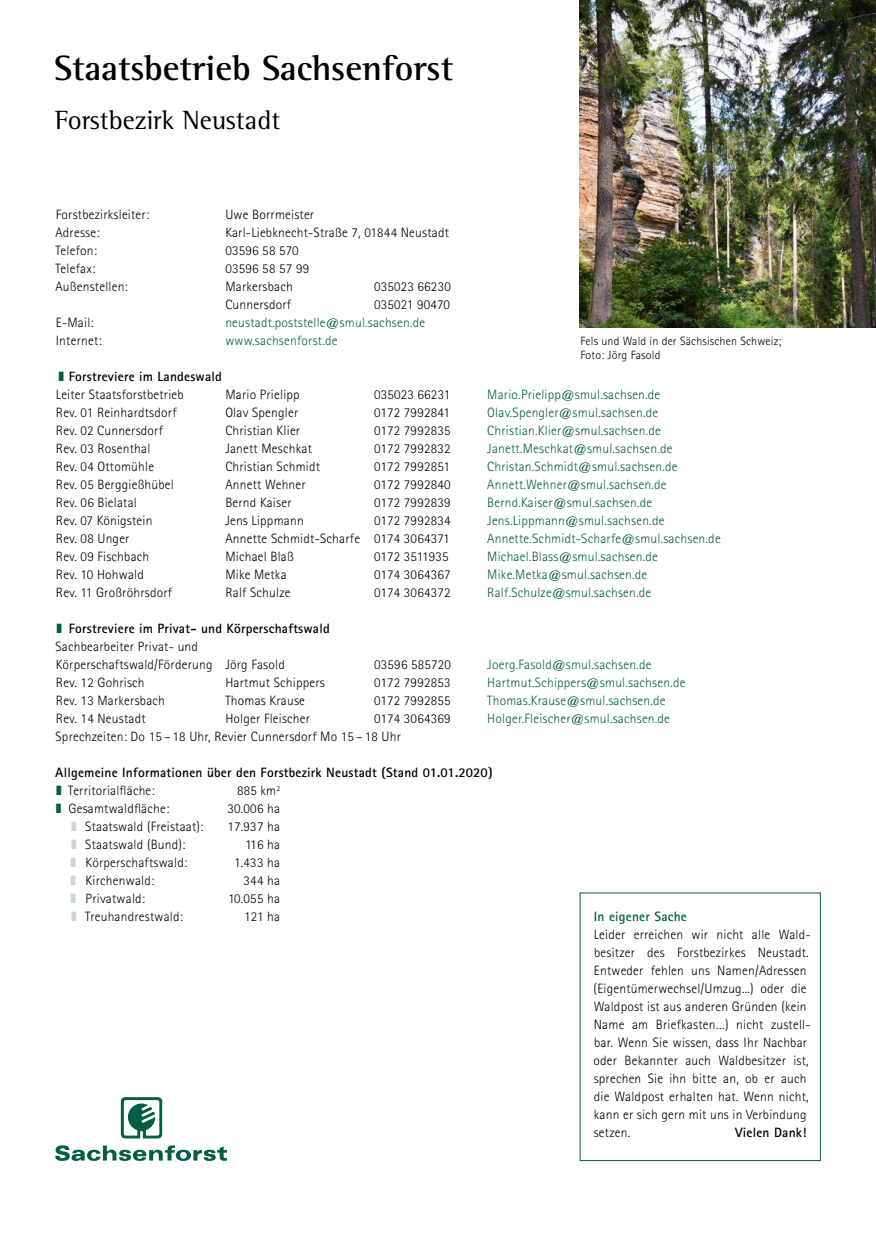
<style>
.page{position:relative;width:876px;height:1246px;background:#fff}
.page>*{position:absolute;margin:0;border:0;box-sizing:border-box;transform-origin:0 0}
.t1{font:700 36px "Rotis Semi Serif Std";color:#000}
.t2{font:27px "Rotis Semi Serif Std";color:#000}
.t3{font:300 13.5px/18px "Rotis Sans Serif Std";letter-spacing:.015em;color:#000}
.t4{font:300 13.5px "Rotis Sans Serif Std";letter-spacing:.015em;color:#005e45}
.t5{font:700 13.5px "Rotis Sans Serif Std";letter-spacing:.015em;color:#000}
.t6{font:700 13.5px "Rotis Sans Serif Std";letter-spacing:.015em;color:#005e45}
.t7{font:300 12px/14.4px "Rotis Sans Serif Std";letter-spacing:.015em;color:#000}
.s1{color:#005e45}
.s2{color:#c9d8d2}
</style>
<div class="page">
<div style="left:580px;top:892px;width:241px;height:269px;border:1px solid #005e45"></div>
<img style="left:580px;top:0;width:296px;height:327px">
<svg style="left:55px;top:1145px;width:172px;height:16px"></svg>
<svg style="left:121px;top:1097px;width:41px;height:41px"></svg>
<h1 class="t1" style="left:54px;top:47px;width:401px">Staatsbetrieb Sachsenforst</h1>
<h2 class="t2" style="left:55px;top:104px;width:227px">Forstbezirk Neustadt</h2>
<p class="t3" style="left:56px;top:206px;width:95px">Forstbezirksleiter:</p>
<p class="t3" style="left:225px;top:206px;width:90px">Uwe Borrmeister</p>
<p class="t3" style="left:55px;top:224px;width:46px">Adresse:</p>
<p class="t3" style="left:225px;top:224px;width:225px">Karl-Liebknecht-Straße 7, 01844 Neustadt</p>
<p class="t3" style="left:55px;top:242px;width:43px">Telefon:</p>
<p class="t3" style="left:225px;top:242px;width:75px">03596 58 570</p>
<p class="t3" style="left:55px;top:260px;width:41px">Telefax:</p>
<p class="t3" style="left:225px;top:260px;width:85px">03596 58 57 99</p>
<p class="t3" style="left:55px;top:278px;width:74px">Außenstellen:</p>
<p class="t3" style="left:225px;top:278px;width:69px">Markersbach</p>
<p class="t3" style="left:374px;top:278px;width:78px">035023 66230</p>
<p class="t3" style="left:225px;top:296px;width:68px">Cunnersdorf</p>
<p class="t3" style="left:374px;top:296px;width:77px">035021 90470</p>
<p class="t3" style="left:56px;top:314px;width:39px">E-Mail:</p>
<p class="t4" style="left:225px;top:315px;width:201px">neustadt.poststelle@smul.sachsen.de</p>
<p class="t3" style="left:56px;top:332px;width:47px">Internet:</p>
<p class="t4" style="left:225px;top:333px;width:114px">www.sachsenforst.de</p>
<h3 class="t5" style="left:58px;top:368px;width:165px"><span class="s1">❚</span> Forstreviere im Landeswald</h3>
<p class="t3" style="left:56px;top:386px;width:129px">Leiter Staatsforstbetrieb</p>
<p class="t3" style="left:225px;top:386px;width:76px">Mario Prielipp</p>
<p class="t3" style="left:374px;top:386px;width:78px">035023 66231</p>
<p class="t4" style="left:487px;top:387px;width:175px">Mario.Prielipp@smul.sachsen.de</p>
<p class="t3" style="left:56px;top:404px;width:122px">Rev. 01 Reinhardtsdorf</p>
<p class="t3" style="left:225px;top:404px;width:74px">Olav Spengler</p>
<p class="t3" style="left:374px;top:404px;width:77px">0172 7992841</p>
<p class="t4" style="left:487px;top:405px;width:172px">Olav.Spengler@smul.sachsen.de</p>
<p class="t3" style="left:56px;top:422px;width:109px">Rev. 02 Cunnersdorf</p>
<p class="t3" style="left:225px;top:422px;width:76px">Christian Klier</p>
<p class="t3" style="left:374px;top:422px;width:78px">0172 7992835</p>
<p class="t4" style="left:487px;top:423px;width:175px">Christian.Klier@smul.sachsen.de</p>
<p class="t3" style="left:56px;top:440px;width:96px">Rev. 03 Rosenthal</p>
<p class="t3" style="left:225px;top:440px;width:88px">Janett Meschkat</p>
<p class="t3" style="left:374px;top:440px;width:78px">0172 7992832</p>
<p class="t4" style="left:487px;top:441px;width:187px">Janett.Meschkat@smul.sachsen.de</p>
<p class="t3" style="left:56px;top:458px;width:100px">Rev. 04 Ottomühle</p>
<p class="t3" style="left:225px;top:458px;width:96px">Christian Schmidt</p>
<p class="t3" style="left:374px;top:458px;width:77px">0172 7992851</p>
<p class="t4" style="left:487px;top:459px;width:192px">Christan.Schmidt@smul.sachsen.de</p>
<p class="t3" style="left:56px;top:476px;width:120px">Rev. 05 Berggießhübel</p>
<p class="t3" style="left:225px;top:476px;width:82px">Annett Wehner</p>
<p class="t3" style="left:374px;top:476px;width:78px">0172 7992840</p>
<p class="t4" style="left:487px;top:477px;width:181px">Annett.Wehner@smul.sachsen.de</p>
<p class="t3" style="left:56px;top:494px;width:83px">Rev. 06 Bielatal</p>
<p class="t3" style="left:225px;top:494px;width:68px">Bernd Kaiser</p>
<p class="t3" style="left:374px;top:494px;width:78px">0172 7992839</p>
<p class="t4" style="left:487px;top:495px;width:166px">Bernd.Kaiser@smul.sachsen.de</p>
<p class="t3" style="left:56px;top:512px;width:98px">Rev. 07 Königstein</p>
<p class="t3" style="left:225px;top:512px;width:80px">Jens Lippmann</p>
<p class="t3" style="left:374px;top:512px;width:78px">0172 7992834</p>
<p class="t4" style="left:487px;top:513px;width:179px">Jens.Lippmann@smul.sachsen.de</p>
<p class="t3" style="left:56px;top:530px;width:75px">Rev. 08 Unger</p>
<p class="t3" style="left:225px;top:530px;width:226px">Annette Schmidt-Scharfe 0174 3064371</p>
<p class="t4" style="left:487px;top:531px;width:235px">Annette.Schmidt-Scharfe@smul.sachsen.de</p>
<p class="t3" style="left:56px;top:548px;width:95px">Rev. 09 Fischbach</p>
<p class="t3" style="left:225px;top:548px;width:70px">Michael Blaß</p>
<p class="t3" style="left:374px;top:548px;width:76px">0172 3511935</p>
<p class="t4" style="left:487px;top:549px;width:172px">Michael.Blass@smul.sachsen.de</p>
<p class="t3" style="left:56px;top:566px;width:90px">Rev. 10 Hohwald</p>
<p class="t3" style="left:225px;top:566px;width:63px">Mike Metka</p>
<p class="t3" style="left:374px;top:566px;width:78px">0174 3064367</p>
<p class="t4" style="left:487px;top:567px;width:162px">Mike.Metka@smul.sachsen.de</p>
<p class="t3" style="left:56px;top:584px;width:118px">Rev. 11 Großröhrsdorf</p>
<p class="t3" style="left:225px;top:584px;width:67px">Ralf Schulze</p>
<p class="t3" style="left:374px;top:584px;width:78px">0174 3064372</p>
<p class="t4" style="left:487px;top:585px;width:165px">Ralf.Schulze@smul.sachsen.de</p>
<h3 class="t5" style="left:56px;top:620px;width:275px"><span class="s1">❚</span> Forstreviere im Privat- und Körperschaftswald</h3>
<p class="t3" style="left:56px;top:638px;width:231px">Sachbearbeiter Privat- und<br>Körperschaftswald/Förderung Jörg Fasold</p>
<p class="t7" style="left:580px;top:333px;width:202px">Fels und Wald in der Sächsischen Schweiz;<br>Foto: Jörg Fasold</p>
<p class="t3" style="left:374px;top:656px;width:78px">03596 585720</p>
<p class="t4" style="left:487px;top:657px;width:166px">Joerg.Fasold@smul.sachsen.de</p>
<p class="t3" style="left:56px;top:674px;width:90px">Rev. 12 Gohrisch</p>
<p class="t3" style="left:225px;top:674px;width:101px">Hartmut Schippers</p>
<p class="t3" style="left:374px;top:674px;width:78px">0172 7992853</p>
<p class="t4" style="left:487px;top:675px;width:200px">Hartmut.Schippers@smul.sachsen.de</p>
<p class="t3" style="left:56px;top:692px;width:111px">Rev. 13 Markersbach</p>
<p class="t3" style="left:225px;top:692px;width:81px">Thomas Krause</p>
<p class="t3" style="left:374px;top:692px;width:78px">0172 7992855</p>
<p class="t4" style="left:487px;top:693px;width:180px">Thomas.Krause@smul.sachsen.de</p>
<p class="t3" style="left:56px;top:710px;width:91px">Rev. 14 Neustadt</p>
<p class="t3" style="left:225px;top:710px;width:86px">Holger Fleischer</p>
<p class="t3" style="left:374px;top:710px;width:78px">0174 3064369</p>
<p class="t4" style="left:487px;top:711px;width:184px">Holger.Fleischer@smul.sachsen.de</p>
<p class="t3" style="left:56px;top:728px;width:347px">Sprechzeiten: Do 15 – 18 Uhr, Revier Cunnersdorf Mo 15 – 18 Uhr</p>
<h3 class="t5" style="left:55px;top:764px;width:439px">Allgemeine Informationen über den Forstbezirk Neustadt (Stand 01.01.2020)</h3>
<p class="t3" style="left:56px;top:782px;width:100px"><span class="s1">❚</span> Territorialfäche:</p>
<p class="t3" style="left:237px;top:782px;width:45px">885 km<sup>2</sup></p>
<p class="t3" style="left:56px;top:800px;width:115px"><span class="s1">❚</span> Gesamtwaldfäche:</p>
<p class="t3" style="left:227px;top:800px;width:54px">30.006 ha</p>
<p class="t3" style="left:71px;top:818px;width:134px"><span class="s2">❚</span> Staatswald (Freistaat):</p>
<p class="t3" style="left:227px;top:818px;width:54px">17.937 ha</p>
<p class="t3" style="left:71px;top:836px;width:116px"><span class="s2">❚</span> Staatswald (Bund):</p>
<p class="t3" style="left:245px;top:836px;width:36px">116 ha</p>
<p class="t3" style="left:71px;top:854px;width:118px"><span class="s2">❚</span> Körperschaftswald:</p>
<p class="t3" style="left:234px;top:854px;width:47px">1.433 ha</p>
<p class="t3" style="left:71px;top:872px;width:85px"><span class="s2">❚</span> Kirchenwald:</p>
<p class="t3" style="left:244px;top:872px;width:38px">344 ha</p>
<p class="t3" style="left:71px;top:890px;width:76px"><span class="s2">❚</span> Privatwald:</p>
<p class="t3" style="left:228px;top:890px;width:54px">10.055 ha</p>
<p class="t3" style="left:71px;top:908px;width:113px"><span class="s2">❚</span> Treuhandrestwald:</p>
<p class="t3" style="left:244px;top:908px;width:37px">121 ha</p>
<h3 class="t6" style="left:594px;top:908px;width:95px">In eigener Sache</h3>
<p class="t3" style="left:594px;top:926px;width:219px">Leider erreichen wir nicht alle Wald&shy;besitzer des Forstbezirkes Neustadt.<br>Entweder fehlen uns Namen/Adressen (Eigentümerwechsel/Umzug...) oder die Waldpost ist aus anderen Gründen (kein Name am Briefkasten…) nicht zustell&shy;bar. Wenn Sie wissen, dass Ihr Nachbar oder Bekannter auch Waldbesitzer ist, sprechen Sie ihn bitte an, ob er auch die Waldpost erhalten hat. Wenn nicht, kann er sich gern mit uns in Verbindung setzen.</p>
<p class="t5" style="left:735px;top:1124px;width:73px">Vielen Dank!</p>
</div>
